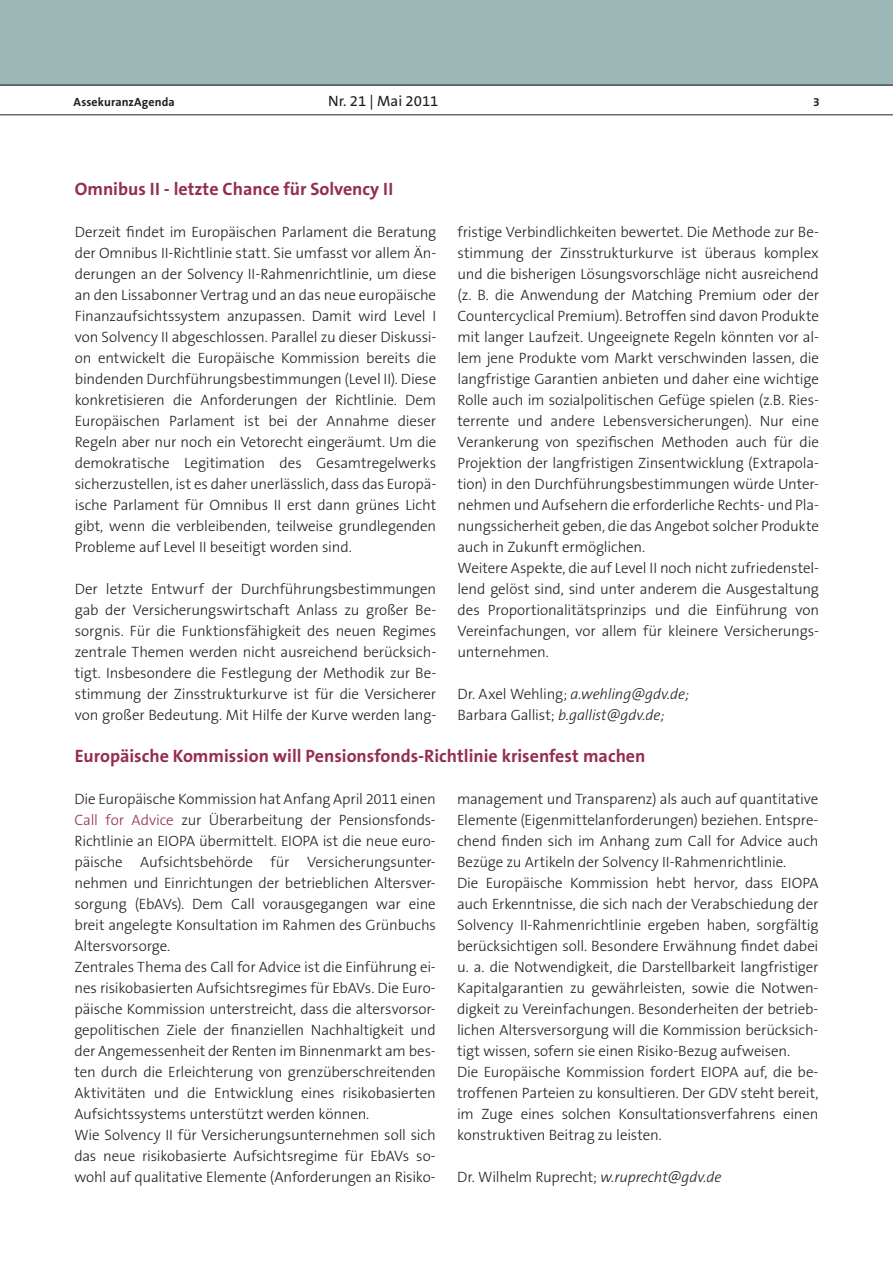
<style>
.page{position:relative;width:893px;height:1263px;background:#fff}
.page>*{position:absolute;margin:0;border:0;box-sizing:border-box;transform-origin:0 0}
.t1{font:700 18px "The Sans B7";color:#942d53}
.t2{font:300 15px/21px "The Sans B3";letter-spacing:-.01em;color:#231f20}
.t3{font:italic 300 15px/21px "The Sans B3";letter-spacing:-.005em;color:#231f20}
.t4{font:15px "The Sans B5 Plain";color:#231f20}
.t5{font:700 12px "The Sans B7";letter-spacing:.01em;color:#231f20}
.s1{font-style:normal}
.s2{color:#942d53}
.s3{font-style:italic}
</style>
<div class="page">
<div style="left:0;top:0;width:893px;height:85px;background:#9db8b7"></div>
<hr style="left:0;top:85px;width:893px;height:1px;background:#231f20">
<hr style="left:0;top:114px;width:893px;height:1px;background:#231f20">
<p class="t5" style="left:74px;top:95px;width:103px">AssekuranzAgenda</p>
<p class="t4" style="left:328px;top:93px;width:112px">Nr. 21 | Mai 2011</p>
<p class="t5" style="left:813px;top:95px;width:8px">3</p>
<p class="t1" style="left:75px;top:179px;width:320px">Omnibus II - letzte Chance für Solvency II</p>
<p class="t2" style="left:75px;top:222px;width:363px;text-align:justify">Derzeit findet im Europäischen Parlament die Beratung der Omnibus II-Richtlinie statt. Sie umfasst vor allem Än&shy;derungen an der Solvency II-Rahmenrichtlinie, um diese an den Lissabonner Vertrag und an das neue europäische Finanzaufsichtssystem anzupassen. Damit wird Level I von Solvency II abgeschlossen. Parallel zu dieser Diskussi&shy;on entwickelt die Europäische Kommission bereits die bindenden Durchführungsbestimmungen (Level II). Diese konkretisieren die Anforderungen der Richtlinie. Dem Europäischen Parlament ist bei der Annahme dieser Regeln aber nur noch ein Vetorecht eingeräumt. Um die demokratische Legitimation des Gesamtregelwerks sicherzustellen, ist es daher unerlässlich, dass das Europä&shy;ische Parlament für Omnibus II erst dann grünes Licht gibt, wenn die verbleibenden, teilweise grundlegenden Probleme auf Level II beseitigt worden sind.</p>
<p class="t2" style="left:75px;top:579px;width:363px;text-align:justify">Der letzte Entwurf der Durchführungsbestimmungen gab der Versicherungswirtschaft Anlass zu großer Be&shy;sorgnis. Für die Funktionsfähigkeit des neuen Regimes zentrale Themen werden nicht ausreichend berücksich&shy;tigt. Insbesondere die Festlegung der Methodik zur Be&shy;stimmung der Zinsstrukturkurve ist für die Versicherer von großer Bedeutung. Mit Hilfe der Kurve werden lang-</p>
<p class="t2" style="left:457px;top:222px;width:363px">fristige Verbindlichkeiten bewertet. Die Methode zur Be&shy;stimmung der Zinsstrukturkurve ist überaus komplex und die bisherigen Lösungsvorschläge nicht ausreichend (z. B. die Anwendung der Matching Premium oder der Countercyclical Premium). Betroffen sind davon Produkte mit langer Laufzeit. Ungeeignete Regeln könnten vor al&shy;lem jene Produkte vom Markt verschwinden lassen, die langfristige Garantien anbieten und daher eine wichtige Rolle auch im sozialpolitischen Gefüge spielen (z.B. Ries&shy;terrente und andere Lebensversicherungen). Nur eine Verankerung von spezifischen Methoden auch für die Projektion der langfristigen Zinsentwicklung (Extrapola&shy;tion) in den Durchführungsbestimmungen würde Unter&shy;nehmen und Aufsehern die erforderliche Rechts- und Pla&shy;nungssicherheit geben, die das Angebot solcher Produkte auch in Zukunft ermöglichen.<br>Weitere Aspekte, die auf Level II noch nicht zufriedenstel&shy;lend gelöst sind, sind unter anderem die Ausgestaltung des Proportionalitätsprinzips und die Einführung von Vereinfachungen, vor allem für kleinere Versicherungs&shy;unternehmen.</p>
<p class="t3" style="left:457px;top:684px;width:233px"><span class="s1">Dr. Axel Wehling;</span> a.wehling@gdv.de;<br><span class="s1">Barbara Gallist;</span> b.gallist@gdv.de;</p>
<p class="t1" style="left:75px;top:747px;width:572px">Europäische Kommission will Pensionsfonds-Richtlinie krisenfest machen</p>
<p class="t2" style="left:74px;top:789px;width:363px">Die Europäische Kommission hat Anfang April 2011 einen <span class="s2">Call for Advice</span> zur Überarbeitung der Pensionsfonds-Richtlinie an EIOPA übermittelt. EIOPA ist die neue euro&shy;päische Aufsichtsbehörde für Versicherungsunter&shy;nehmen und Einrichtungen der betrieblichen Altersver&shy;sorgung (EbAVs). Dem Call vorausgegangen war eine breit angelegte Konsultation im Rahmen des Grünbuchs Altersvorsorge.<br>Zentrales Thema des Call for Advice ist die Einführung ei&shy;nes risikobasierten Aufsichtsregimes für EbAVs. Die Euro&shy;päische Kommission unterstreicht, dass die altersvorsor&shy;gepolitischen Ziele der finanziellen Nachhaltigkeit und der Angemessenheit der Renten im Binnenmarkt am bes&shy;ten durch die Erleichterung von grenzüberschreitenden Aktivitäten und die Entwicklung eines risikobasierten Aufsichtssystems unterstützt werden können.<br>Wie Solvency II für Versicherungsunternehmen soll sich das neue risikobasierte Aufsichtsregime für EbAVs so&shy;wohl auf qualitative Elemente (Anforderungen an Risiko-</p>
<p class="t2" style="left:457px;top:789px;width:363px">management und Transparenz) als auch auf quantitative Elemente (Eigenmittelanforderungen) beziehen. Entspre&shy;chend finden sich im Anhang zum Call for Advice auch Bezüge zu Artikeln der Solvency II-Rahmenrichtlinie.<br>Die Europäische Kommission hebt hervor, dass EIOPA auch Erkenntnisse, die sich nach der Verabschiedung der Solvency II-Rahmenrichtlinie ergeben haben, sorgfältig berücksichtigen soll. Besondere Erwähnung findet dabei u. a. die Notwendigkeit, die Darstellbarkeit langfristiger Kapitalgarantien zu gewährleisten, sowie die Notwen&shy;digkeit zu Vereinfachungen. Besonderheiten der betrieb&shy;lichen Altersversorgung will die Kommission berücksich&shy;tigt wissen, sofern sie einen Risiko-Bezug aufweisen.<br>Die Europäische Kommission fordert EIOPA auf, die be&shy;troffenen Parteien zu konsultieren. Der GDV steht bereit, im Zuge eines solchen Konsultationsverfahrens einen konstruktiven Beitrag zu leisten.</p>
<p class="t2" style="left:457px;top:1167px;width:266px">Dr. Wilhelm Ruprecht; <span class="s3">w.ruprecht@gdv.de</span></p>
</div>
